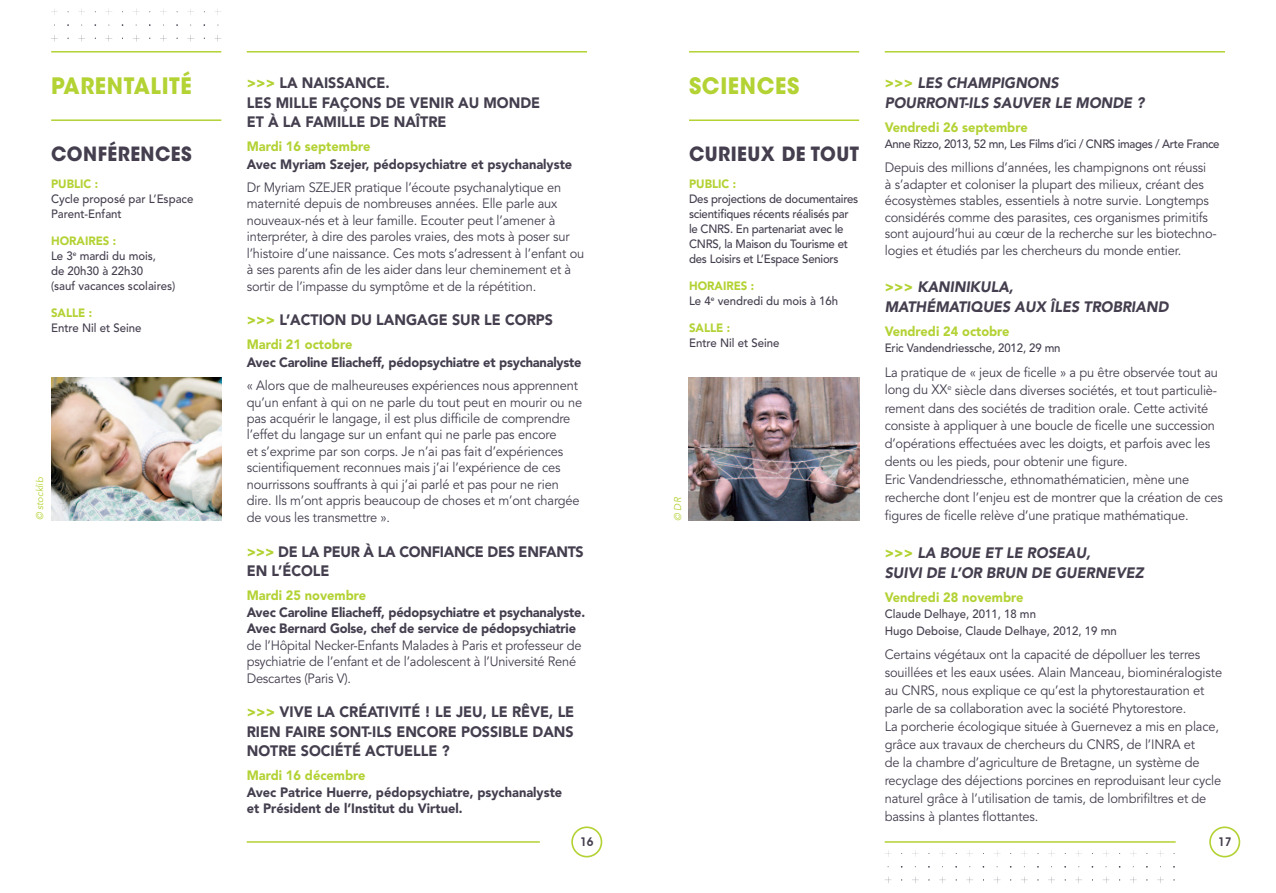
<style>
.page{position:relative;width:1276px;height:893px;background:#fff}
.page>*{position:absolute;margin:0;border:0;box-sizing:border-box;transform-origin:0 0}
.t1{font:700 22.5px "ITC Avant Garde Std";letter-spacing:.03em;color:#b3d234;scale:.95 1}
.t2{font:700 19.5px "ITC Avant Garde Std";letter-spacing:.025em;color:#443e4e;scale:.95 1}
.t3{font:900 15px/19.5px "Avenir";color:#443e4e;scale:.95 1}
.t4{font:italic 900 15px/19.5px "Avenir";color:#443e4e;scale:.95 1}
.t5{font:900 15px "Avenir";letter-spacing:-.02em;color:#443e4e;scale:.95 1}
.t6{font:13.5px/16.5px "Avenir";letter-spacing:-.01em;color:#443e4e;scale:.95 1}
.t7{font:900 13.5px/16.5px "Avenir";letter-spacing:-.015em;color:#443e4e;scale:.95 1}
.t8{font:900 13.5px "Avenir";color:#b3d234;scale:.95 1}
.t9{font:500 12px/15px "Avenir";letter-spacing:-.01em;color:#443e4e;scale:.95 1}
.t10{font:500 12px "Avenir";letter-spacing:-.03em;color:#443e4e;scale:.95 1}
.t11{font:900 12px "Avenir";color:#b3d234;scale:.95 1}
.t12{font:600 12px "Avant Garde";color:#443e4e}
.t13{font:italic 9.75px "Avenir";color:#b3d234}
.s1{font-weight:900;color:#b3d234}
.s2{color:#b3d234}
.s3{font-style:normal;color:#b3d234}
</style>
<div class="page">
<svg style="left:571px;top:826px;width:31px;height:31px"></svg>
<hr style="left:247px;top:841px;width:293px;height:2px;background:#b3d234">
<svg style="left:214px;top:35px;width:7px;height:7px"></svg>
<svg style="left:160px;top:35px;width:7px;height:7px"></svg>
<svg style="left:160px;top:9px;width:7px;height:6px"></svg>
<svg style="left:187px;top:35px;width:7px;height:7px"></svg>
<svg style="left:187px;top:9px;width:7px;height:6px"></svg>
<svg style="left:51px;top:35px;width:7px;height:7px"></svg>
<svg style="left:51px;top:9px;width:7px;height:6px"></svg>
<svg style="left:133px;top:35px;width:7px;height:7px"></svg>
<svg style="left:105px;top:35px;width:7px;height:7px"></svg>
<svg style="left:78px;top:35px;width:7px;height:7px"></svg>
<svg style="left:78px;top:9px;width:7px;height:6px"></svg>
<svg style="left:1209px;top:826px;width:31px;height:31px"></svg>
<hr style="left:884px;top:841px;width:291px;height:2px;background:#b3d234">
<svg style="left:1048px;top:877px;width:7px;height:6px"></svg>
<svg style="left:1048px;top:850px;width:7px;height:7px"></svg>
<svg style="left:994px;top:850px;width:6px;height:7px"></svg>
<svg style="left:1021px;top:850px;width:6px;height:7px"></svg>
<svg style="left:1103px;top:850px;width:6px;height:7px"></svg>
<svg style="left:1130px;top:850px;width:6px;height:7px"></svg>
<svg style="left:1075px;top:877px;width:7px;height:6px"></svg>
<svg style="left:1076px;top:850px;width:6px;height:7px"></svg>
<svg style="left:1157px;top:877px;width:7px;height:6px"></svg>
<svg style="left:1157px;top:850px;width:7px;height:7px"></svg>
<svg style="left:885px;top:850px;width:6px;height:7px"></svg>
<svg style="left:939px;top:850px;width:7px;height:7px"></svg>
<svg style="left:966px;top:850px;width:7px;height:7px"></svg>
<svg style="left:966px;top:877px;width:7px;height:6px"></svg>
<svg style="left:939px;top:877px;width:7px;height:6px"></svg>
<svg style="left:912px;top:850px;width:6px;height:7px"></svg>
<hr style="left:689px;top:51px;width:170px;height:2px;background:#b3d234">
<hr style="left:689px;top:119px;width:170px;height:2px;background:#b3d234">
<hr style="left:247px;top:51px;width:340px;height:2px;background:#b3d234">
<hr style="left:885px;top:51px;width:340px;height:2px;background:#b3d234">
<img style="left:51px;top:377px;width:170px;height:144px">
<img style="left:689px;top:377px;width:170px;height:144px">
<hr style="left:51px;top:51px;width:170px;height:2px;background:#b3d234">
<hr style="left:51px;top:119px;width:170px;height:2px;background:#b3d234">
<h1 class="t1" style="left:51px;top:71px;width:150px">PARENTALITÉ</h1>
<h2 class="t2" style="left:51px;top:141px;width:73px">CON FÉRENCES</h2>
<p class="t11" style="left:51px;top:176px;width:51px">Public :</p>
<p class="t9" style="left:51px;top:192px;width:151px">Cycle proposé par L’Espace<br>Parent-Enfant</p>
<p class="t9" style="left:51px;top:234px;width:132px"><span class="s1">Horaires :<br></span>Le 3<sup>e</sup> mardi du mois,<br>de 20h30 à 22h30<br>(sauf vacances scolaires)</p>
<p class="t11" style="left:51px;top:305px;width:45px">SALLE :</p>
<p class="t9" style="left:51px;top:321px;width:97px">Entre Nil et Seine</p>
<p class="t13" style="left:34px;top:520px;width:44px;rotate:-90deg">© stocklib</p>
<p class="t3" style="left:247px;top:73px;width:152px"><span class="s2">&gt;&gt;&gt;</span> La naissance.<br>Les mille</p>
<p class="t3" style="left:247px;top:93px;width:299px;text-indent:75px">façons de venir au monde et à la famille</p>
<p class="t3" style="left:370px;top:112px;width:80px">de naître</p>
<p class="t8" style="left:247px;top:139px;width:132px">Mardi 16 septembre</p>
<p class="t7" style="left:247px;top:156px;width:344px">Avec Myriam Szejer, pédopsychiatre et psychanalyste</p>
<p class="t6" style="left:247px;top:179px;width:357px">Dr Myriam SZEJER pratique l’écoute psychanalytique en maternité depuis de nombreuses années. Elle parle aux nouveaux-nés et à leur famille. Ecouter peut l’amener à interpréter, à dire des paroles vraies, des mots à poser sur l’histoire d’une naissance. Ces mots s’adressent à l’enfant ou à ses parents afin de les aider dans leur cheminement et à sortir de l’impasse du symptôme et de la répétition.</p>
<p class="t3" style="left:247px;top:310px;width:324px"><span class="s2">&gt;&gt;&gt;</span> L’action du langage sur le corps</p>
<p class="t8" style="left:247px;top:337px;width:113px">Mardi 21 octobre</p>
<p class="t7" style="left:247px;top:354px;width:354px">Avec Caroline Eliacheff, pédopsychiatre et psychanalyste</p>
<p class="t6" style="left:247px;top:377px;width:354px">« Alors que de malheureuses expériences nous apprennent qu’un enfant à qui on ne parle du tout peut en mourir ou ne pas acquérir le langage, il est plus difficile de comprendre l’effet du langage sur un enfant qui ne parle pas encore<br>et s’exprime par son corps. Je n’ai pas fait d’expériences scientifiquement reconnues mais j’ai l’expérience de ces nourrissons souffrants à qui j’ai parlé et pas pour ne rien dire. Ils m’ont appris beaucoup de choses et m’ont chargée de vous les transmettre ».</p>
<p class="t5" style="left:247px;top:542px;width:307px"><span class="s2">&gt;&gt;&gt;</span> De la peur à la confiance DES ENFAN</p>
<p class="t3" style="left:567px;top:541px;width:17px">TS</p>
<p class="t3" style="left:247px;top:561px;width:79px">EN L’école</p>
<p class="t8" style="left:247px;top:587px;width:127px">Mardi 25 novembre</p>
<p class="t7" style="left:247px;top:603px;width:358px">Avec Caroline Eliacheff, pédopsychiatre et psychanalyste.<br>Avec Bernard Golse, chef de service de pédopsychiatrie</p>
<p class="t6" style="left:247px;top:637px;width:354px">de l’Hôpital Necker-Enfants Malades à Paris et professeur de psychiatrie de l’enfant et de l’adolescent à l’Université René<br>Descartes (Paris V).</p>
<p class="t3" style="left:247px;top:702px;width:346px"><span class="s2">&gt;&gt;&gt;</span> Vive la créativité ! Le je u, le rêve, le rien faire sont-ils encore possible dans notre société actuelle</p>
<p class="t3" style="left:442px;top:741px;width:10px">?</p>
<p class="t8" style="left:247px;top:767px;width:126px">Mardi 16 décembre</p>
<p class="t7" style="left:247px;top:783px;width:334px">Avec Patrice Huerre, pédopsychiatre, psychanalyste et Président de l’Institut du Virtuel.</p>
<h1 class="t1" style="left:689px;top:71px;width:118px">SCIENCES</h1>
<h2 class="t2" style="left:689px;top:141px;width:29px">CURIEU</h2>
<h2 class="t2" style="left:761px;top:141px;width:67px">X DE TOUT</h2>
<p class="t11" style="left:689px;top:176px;width:51px">Public :</p>
<p class="t9" style="left:689px;top:192px;width:180px">Des projections de documentaires scientifiques récents réalisés par le CNRS. En partenariat avec le<br>CNRS, la Maison du Tourisme et des Loisirs et L’Espace Seniors</p>
<p class="t9" style="left:689px;top:279px;width:159px"><span class="s1">Horaires :<br></span>Le 4<sup>e</sup> vendredi du mois à 16h</p>
<p class="t11" style="left:689px;top:320px;width:45px">SALLE :</p>
<p class="t9" style="left:689px;top:336px;width:97px">Entre Nil et Seine</p>
<p class="t13" style="left:672px;top:521px;width:25px;rotate:-90deg">© DR</p>
<p class="t4" style="left:884px;top:73px;width:275px"><span class="s3">&gt;&gt;&gt;</span> LES CHAMPIGNONS<br>POURRONT-ILS SAUVER L E MONDE ?</p>
<p class="t8" style="left:884px;top:119px;width:152px">Vendredi 26 septembre</p>
<p class="t10" style="left:884px;top:137px;width:354px">Anne Rizzo, 2013, 52 mn, Les Films d’ici / CNRS images / Arte France</p>
<p class="t6" style="left:884px;top:160px;width:351px">Depuis des millions d’années, les champignons ont réussi<br>à s’adapter et coloniser la plupart des milieux, créant des écosystèmes stables, essentiels à notre survie. Longtemps considérés comme des parasites, ces organismes primitifs sont aujourd’hui au cœur de la recherche sur les biotechno&shy;logies et étudiés par les chercheurs du monde entier.</p>
<p class="t4" style="left:884px;top:277px;width:300px"><span class="s3">&gt;&gt;&gt;</span> KANINIKULA,<br>MATHÉMATIQUES AUX ÎL ES TROBRIAND</p>
<p class="t8" style="left:884px;top:323px;width:133px">Vendredi 24 octobre</p>
<p class="t9" style="left:884px;top:341px;width:187px">Eric Vandendriessche, 2012, 29 mn</p>
<p class="t6" style="left:884px;top:363px;width:357px;line-height:18px">La pratique de « jeux de ficelle » a pu être observée tout au long du XX<sup>e</sup> siècle dans diverses sociétés, et tout particuliè&shy;rement dans des sociétés de tradition orale. Cette activité consiste à appliquer à une boucle de ficelle une succession d’opérations effectuées avec les doigts, et parfois avec les dents ou les pieds, pour obtenir une figure.<br>Eric Vandendriessche, ethnomathématicien, mène une recherche dont l’enjeu est de montrer que la création de ces figures de ficelle relève d’une pratique mathématique.</p>
<p class="t4" style="left:884px;top:543px;width:274px"><span class="s3">&gt;&gt;&gt;</span> LA BOUE ET L E ROSEAU,<br>SUIVI DE L’OR BRUN DE GUERNEVEZ</p>
<p class="t8" style="left:884px;top:589px;width:147px">Vendredi 28 novembre</p>
<p class="t9" style="left:884px;top:606px;width:246px;line-height:16.5px">Claude Delhaye, 2011, 18 mn<br>Hugo Deboise, Claude Delhaye, 2012, 19 mn</p>
<p class="t6" style="left:884px;top:645px;width:357px;line-height:18px">Certains végétaux ont la capacité de dépolluer les terres souillées et les eaux usées. Alain Manceau, biominéralogiste au CNRS, nous explique ce qu’est la phytorestauration et parle de sa collaboration avec la société Phytorestore.<br>La porcherie écologique située à Guernevez a mis en place, grâce aux travaux de chercheurs du CNRS, de l’INRA et<br>de la chambre d’agriculture de Bretagne, un système de recyclage des déjections porcines en reproduisant leur cycle naturel grâce à l’utilisation de tamis, de lombrifiltres et de bassins à plantes flottantes.</p>
<p class="t12" style="left:580px;top:834px;width:15px">16</p>
<p class="t12" style="left:1218px;top:834px;width:15px">17</p>
</div>
